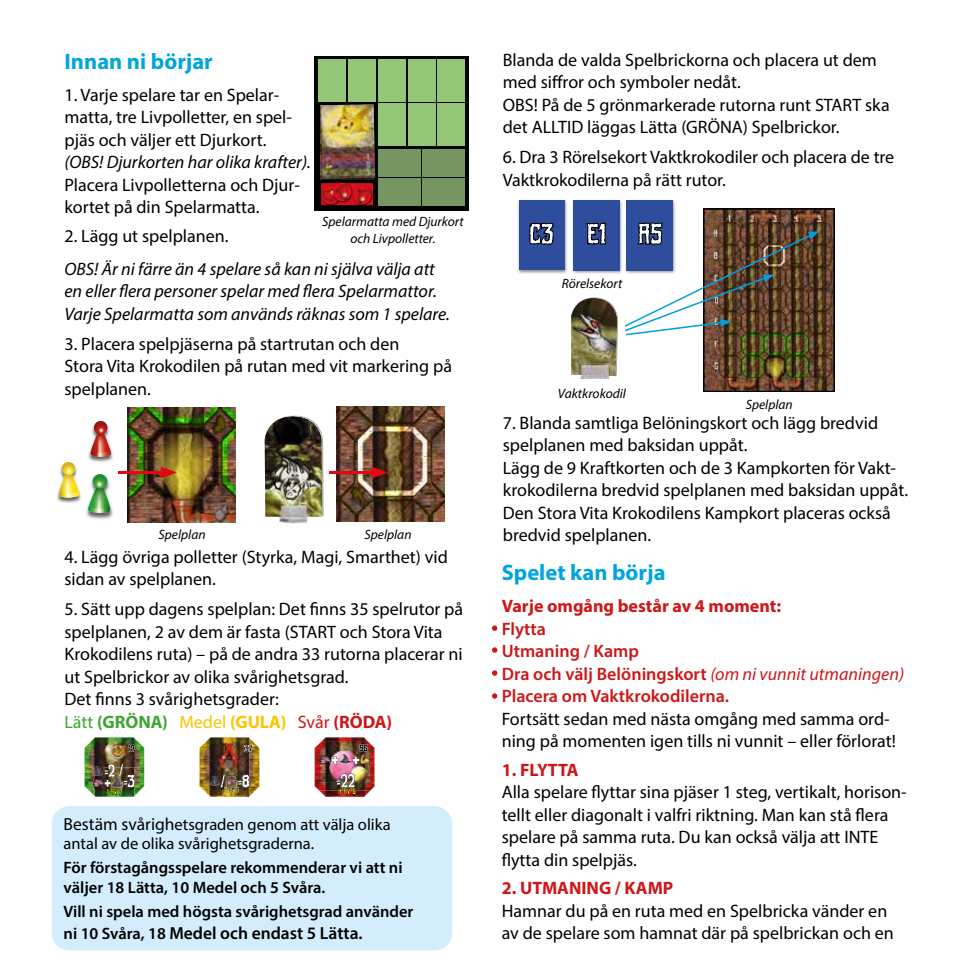
<style>
.page{position:relative;width:978px;height:978px;background:#fff}
.page>*{position:absolute;margin:0;border:0;box-sizing:border-box;transform-origin:0 0}
.t1{font:700 22.5px "Myriad Pro";color:#00a5de}
.t2{font:18px/22.5px "Myriad Pro";color:#000}
.t3{font:italic 18px/22.5px "Myriad Pro";color:#000}
.t4{font:600 18px/22.5px "Myriad Pro";color:#cd1719}
.t5{font:700 18px "Myriad Pro";color:#cd1719}
.t6{font:600 17.55px "Myriad Pro";color:#000}
.t7{font:600 16.5px/19.5px "Myriad Pro";color:#000}
.t8{font:16.5px/19.5px "Myriad Pro";color:#000}
.t9{font:italic 13.5px/16.5px "Myriad Pro";color:#000;text-align:center}
.s1{color:#3fa535}
.s2{font-weight:700;color:#3fa535}
.s3{color:#fdc300}
.s4{font-weight:700;color:#fdc300}
.s5{color:#cd1719}
.s6{font-weight:700;color:#cd1719}
.s7{font-size:17.55px}
.s8{font-size:16.5px}
.s9{font-weight:400;font-style:italic}
</style>
<div class="page">
<div style="left:314px;top:56px;width:155px;height:155px;background:#010202"></div>
<div style="left:378px;top:149px;width:42px;height:28px;background:#759661"></div>
<div style="left:423px;top:178px;width:42px;height:28px;background:#759661"></div>
<div style="left:423px;top:149px;width:42px;height:28px;background:#759661"></div>
<div style="left:378px;top:179px;width:42px;height:27px;background:#759661"></div>
<div style="left:318px;top:60px;width:28px;height:42px;background:#94c677"></div>
<div style="left:378px;top:104px;width:28px;height:42px;background:#94c677"></div>
<div style="left:408px;top:104px;width:27px;height:42px;background:#94c677"></div>
<div style="left:437px;top:104px;width:28px;height:42px;background:#94c677"></div>
<div style="left:348px;top:60px;width:28px;height:42px;background:#94c677"></div>
<div style="left:378px;top:60px;width:28px;height:42px;background:#94c677"></div>
<div style="left:408px;top:60px;width:27px;height:42px;background:#94c677"></div>
<div style="left:437px;top:60px;width:28px;height:42px;background:#94c677"></div>
<svg style="left:342px;top:183px;width:31px;height:23px"></svg>
<div style="left:320px;top:104px;width:57px;height:77px;background:#000;opacity:.65"></div>
<img style="left:321px;top:104px;width:54px;height:75px">
<div style="left:321px;top:185px;width:21px;height:21px;background:#280205"></div>
<div style="left:332px;top:182px;width:21px;height:21px;background:#000;opacity:.65"></div>
<div style="left:352px;top:185px;width:21px;height:21px;background:#000;opacity:.65"></div>
<svg style="left:321px;top:183px;width:51px;height:22px"></svg>
<img style="left:353px;top:186px;width:18px;height:18px">
<img style="left:704px;top:208px;width:131px;height:183px">
<div style="left:52px;top:806px;width:400px;height:144px;background:#d4edfc;border-radius:18px"></div>
<div style="left:517px;top:199px;width:159px;height:76px;background:#000;opacity:.45"></div>
<div style="left:519px;top:200px;width:46px;height:70px;background:#2f4d9d"></div>
<svg style="left:529px;top:223px;width:25px;height:22px"></svg>
<div style="left:573px;top:200px;width:46px;height:70px;background:#2f4d9d"></div>
<div style="left:627px;top:200px;width:45px;height:70px;background:#2f4d9d"></div>
<img style="left:580px;top:376px;width:30px;height:3px">
<img style="left:571px;top:223px;width:248px;height:153px">
<img style="left:86px;top:502px;width:27px;height:17px">
<img style="left:88px;top:478px;width:22px;height:29px">
<svg style="left:88px;top:507px;width:22px;height:6px"></svg>
<svg style="left:93px;top:474px;width:14px;height:15px"></svg>
<img style="left:57px;top:489px;width:24px;height:14px">
<img style="left:59px;top:466px;width:20px;height:26px">
<svg style="left:59px;top:492px;width:20px;height:5px"></svg>
<svg style="left:62px;top:462px;width:13px;height:13px"></svg>
<img style="left:88px;top:447px;width:25px;height:15px">
<img style="left:91px;top:425px;width:20px;height:26px">
<svg style="left:91px;top:451px;width:20px;height:6px"></svg>
<svg style="left:94px;top:421px;width:13px;height:13px"></svg>
<img style="left:337px;top:406px;width:108px;height:116px">
<img style="left:128px;top:407px;width:108px;height:116px">
<img style="left:265px;top:415px;width:59px;height:102px">
<img style="left:278px;top:504px;width:30px;height:20px">
<hr style="left:118px;top:471px;width:49px;height:3px;background:#e30613">
<svg style="left:161px;top:467px;width:16px;height:11px"></svg>
<hr style="left:329px;top:471px;width:49px;height:3px;background:#e30613">
<svg style="left:372px;top:467px;width:16px;height:11px"></svg>
<img style="left:85px;top:743px;width:10px;height:53px">
<img style="left:134px;top:744px;width:10px;height:52px">
<img style="left:89px;top:737px;width:51px;height:30px">
<svg style="left:93px;top:764px;width:42px;height:31px"></svg>
<svg style="left:128px;top:745px;width:7px;height:7px"></svg>
<img style="left:199px;top:737px;width:60px;height:43px">
<svg style="left:244px;top:745px;width:8px;height:7px"></svg>
<svg style="left:209px;top:774px;width:40px;height:19px"></svg>
<img style="left:322px;top:737px;width:46px;height:4px">
<img style="left:319px;top:790px;width:52px;height:7px">
<img style="left:315px;top:741px;width:59px;height:49px">
<svg style="left:321px;top:744px;width:49px;height:22px"></svg>
<svg style="left:336px;top:774px;width:20px;height:20px"></svg>
<svg style="left:492px;top:625px;width:5px;height:6px"></svg>
<svg style="left:492px;top:647px;width:5px;height:6px"></svg>
<svg style="left:492px;top:670px;width:5px;height:6px"></svg>
<svg style="left:492px;top:693px;width:5px;height:6px"></svg>
<p class="t1" style="left:64px;top:47px;width:150px">Innan ni börjar</p>
<p class="t2" style="left:64px;top:83px;width:229px">1. Varje spelare tar en Spelar&shy;matta, tre Livpolletter, en spel&shy;pjäs och väljer ett Djurkort.</p>
<p class="t3" style="left:64px;top:151px;width:248px">(OBS! Djurkorten har olika krafter).</p>
<p class="t2" style="left:64px;top:173px;width:237px">Placera Livpolletterna och Djur&shy;kortet på din Spelarmatta.</p>
<p class="t2" style="left:64px;top:224px;width:166px">2. Lägg ut spelplanen.</p>
<p class="t3" style="left:64px;top:257px;width:387px">OBS! Är ni färre än 4 spelare så kan ni själva välja att en eller flera personer spelar med flera Spelarmattor.<br>Varje Spelarmatta som används räknas som 1 spelare.</p>
<p class="t2" style="left:64px;top:332px;width:389px">3. Placera spelpjäserna på startrutan och den<br>Stora Vita Krokodilen på rutan med vit markering på spelplanen.</p>
<p class="t9" style="left:322px;top:213px;width:143px">Spelarmatta med Djurkort och Livpolletter.</p>
<p class="t9" style="left:159px;top:526px;width:49px">Spelplan</p>
<p class="t9" style="left:364px;top:526px;width:49px">Spelplan</p>
<p class="t2" style="left:64px;top:545px;width:385px">4. Lägg övriga polletter (Styrka, Magi, Smarthet) vid sidan av spelplanen.</p>
<p class="t2" style="left:64px;top:598px;width:400px">5. Sätt upp dagens spelplan: Det finns 35 spelrutor på spelplanen, 2 av dem är fasta (START och Stora Vita Krokodilens ruta) – på de andra 33 rutorna placerar ni ut Spelbrickor av olika svårighetsgrad.<br>Det finns 3 svårighetsgrader:<br><span class="s1">Lätt</span> <span class="s2">(GRÖNA)</span> <span class="s3">Medel</span> <span class="s4">(GULA)</span> <span class="s5">Svår</span> <span class="s6">(RÖDA)</span></p>
<p class="t8" style="left:64px;top:814px;width:329px"><span class="s7">Bestäm svårigh</span>etsgraden genom att välja olika antal av de olika svårighetsgraderna.</p>
<p class="t7" style="left:64px;top:857px;width:341px">För förstagångsspelare rekommenderar vi att ni väljer 18 Lätta, 10 Medel och 5 Svåra.</p>
<p class="t7" style="left:64px;top:901px;width:351px">Vill ni spela med högsta svårighetsgrad använder</p>
<p class="t6" style="left:64px;top:922px;width:301px"><span class="s8">ni 10 Svåra, 18</span> Medel och endast 5 Lätta.</p>
<p class="t2" style="left:503px;top:48px;width:388px">Blanda de valda Spelbrickorna och placera ut dem med siffror och symboler nedåt.<br>OBS! På de 5 grönmarkerade rutorna runt START ska det ALLTID läggas Lätta (GRÖNA) Spelbrickor.</p>
<p class="t2" style="left:503px;top:146px;width:393px">6. Dra 3 Rörelsekort Vaktkrokodiler och placera de tre<br>Vaktkrokodilerna på rätt rutor.</p>
<p class="t9" style="left:562px;top:275px;width:62px">Rörelsekort</p>
<p class="t9" style="left:558px;top:385px;width:70px">Vaktkrokodil</p>
<p class="t9" style="left:746px;top:396px;width:49px">Spelplan</p>
<p class="t2" style="left:503px;top:411px;width:407px">7. Blanda samtliga Belöningskort och lägg bredvid spelplanen med baksidan uppåt.<br>Lägg de 9 Kraftkorten och de 3 Kampkorten för Vakt&shy;krokodilerna bredvid spelplanen med baksidan uppåt.<br>Den Stora Vita Krokodilens Kampkort placeras också bredvid spelplanen.</p>
<p class="t1" style="left:502px;top:558px;width:165px">Spelet kan börja</p>
<p class="t5" style="left:502px;top:594px;width:281px">Varje omgång består av 4 moment:</p>
<p class="t4" style="left:502px;top:617px;width:404px">Flytta<br>Utmaning / Kamp<br>Dra och välj Belöningskort <span class="s9">(om ni vunnit utmaningen)<br></span>Placera om Vaktkrokodilerna.</p>
<p class="t2" style="left:502px;top:707px;width:396px">Fortsätt sedan med nästa omgång med samma ord&shy;ning på momenten igen tills ni vunnit – eller förlorat!</p>
<p class="t5" style="left:502px;top:758px;width:78px">1. FLYTTA</p>
<p class="t2" style="left:502px;top:781px;width:407px">Alla spelare flyttar sina pjäser 1 steg, vertikalt, horison&shy;tellt eller diagonalt i valfri riktning. Man kan stå flera spelare på samma ruta. Du kan också välja att INTE flytta din spelpjäs.</p>
<p class="t5" style="left:502px;top:876px;width:173px">2. UTMANING / KAMP</p>
<p class="t2" style="left:502px;top:899px;width:394px">Hamnar du på en ruta med en Spelbricka vänder en av de spelare som hamnat där på spelbrickan och en</p>
</div>
